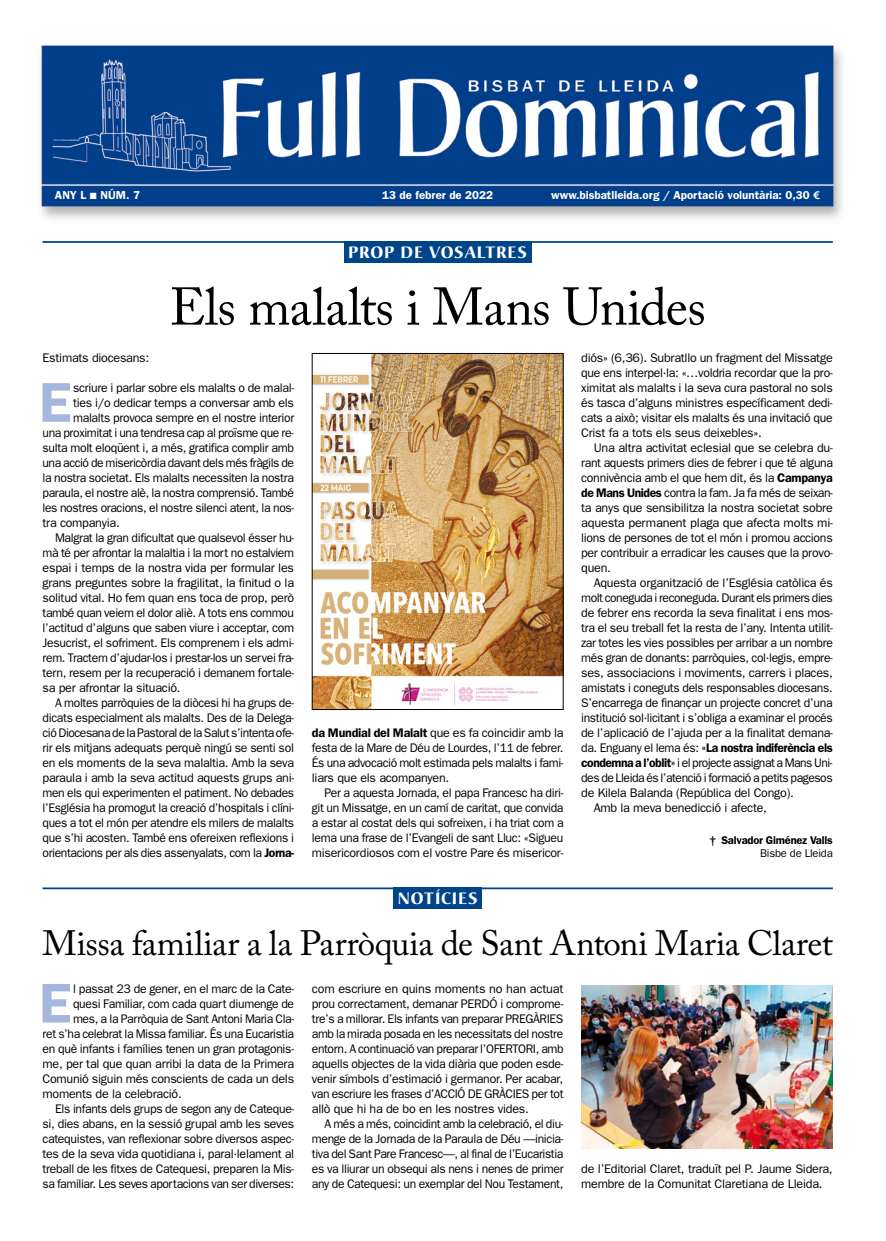
<style>
.page{position:relative;width:886px;height:1241px;background:#fff}
.page>*{position:absolute;margin:0;border:0;box-sizing:border-box;transform-origin:0 0}
.t1{font:600 56.25px "Franklin Gothic";color:#a5b8db}
.t2{font:52.5px "Adobe Caslon Pro";letter-spacing:-.02em;color:#000}
.t3{font:35px "Adobe Caslon Pro";letter-spacing:-.015em;color:#000}
.t4{font:700 16.25px "Christiana";letter-spacing:.05em;color:#fff}
.t5{font:12.5px/15px "Franklin Gothic";letter-spacing:-.025em;color:#000;text-align:justify}
.t6{font:600 12.5px "Franklin Gothic";letter-spacing:-.03em;color:#000}
.t7{font:600 11.5px "Franklin Gothic";color:#fff}
.t8{font:600 11.25px "Franklin Gothic";letter-spacing:-.02em;color:#000}
.t9{font:11.25px "Franklin Gothic";letter-spacing:-.02em;color:#000}
.s1{font-family:"European Pi Three";font-weight:400;font-size:9px}
.s2{font-family:"Euro Sans ITC";font-weight:700}
.s3{font-weight:600}
.s4{font-weight:400}
</style>
<div class="page">
<img style="left:39px;top:45px;width:803px;height:174px">
<div style="left:344px;top:241px;width:187px;height:21px;background:#00448a"></div>
<hr style="left:43px;top:241px;width:790px;height:2px;background:#00448a">
<div style="left:393px;top:887px;width:89px;height:21px;background:#00448a"></div>
<hr style="left:43px;top:887px;width:790px;height:2px;background:#00448a">
<img style="left:581px;top:985px;width:252px;height:162px">
<img style="left:314px;top:355px;width:247px;height:352px">
<p class="t7" style="left:55px;top:188px;width:87px">ANY L <span class="s1">L</span> NÚM. 7</p>
<p class="t7" style="left:382px;top:188px;width:112px">13 de febrer de 2022</p>
<p class="t7" style="left:551px;top:188px;width:271px">www.bisbatlleida.org / Aportació voluntària: 0,30 <span class="s2">E</span></p>
<h3 class="t4" style="left:348px;top:241px;width:180px">PROP DE VOSALTRES</h3>
<h2 class="t2" style="left:169px;top:276px;width:538px">Els malalts i Mans Unides</h2>
<p class="t5" style="left:43px;top:349px;width:108px">Estimats diocesans:</p>
<h1 class="t1" style="left:39px;top:369px;width:34px">E</h1>
<p class="t5" style="left:73px;top:379px;width:223px">scriure i parlar sobre els malalts o de malal-</p>
<p class="t5" style="left:73px;top:394px;width:222px">ties i/o dedicar temps a conversar amb els</p>
<p class="t5" style="left:73px;top:409px;width:223px">malalts provoca sempre en el nostre interior</p>
<p class="t5" style="left:43px;top:424px;width:253px">una proximitat i una tendresa cap al proïsme que re-</p>
<p class="t5" style="left:43px;top:439px;width:253px">sulta molt eloqüent i, a més, gratifica complir amb</p>
<p class="t5" style="left:43px;top:454px;width:253px">una acció de misericòrdia davant dels més fràgils de</p>
<p class="t5" style="left:43px;top:469px;width:253px">la nostra societat. Els malalts necessiten la nostra</p>
<p class="t5" style="left:43px;top:484px;width:253px">paraula, el nostre alè, la nostra comprensió. També</p>
<p class="t5" style="left:43px;top:499px;width:253px">les nostres oracions, el nostre silenci atent, la nos-</p>
<p class="t5" style="left:43px;top:514px;width:79px">tra companyia.</p>
<p class="t5" style="left:55px;top:529px;width:241px">Malgrat la gran dificultat que qualsevol ésser hu-</p>
<p class="t5" style="left:43px;top:544px;width:253px">mà té per afrontar la malaltia i la mort no estalviem</p>
<p class="t5" style="left:43px;top:559px;width:253px">espai i temps de la nostra vida per formular les</p>
<p class="t5" style="left:43px;top:574px;width:253px">grans preguntes sobre la fragilitat, la finitud o la</p>
<p class="t5" style="left:43px;top:589px;width:253px">solitud vital. Ho fem quan ens toca de prop, però</p>
<p class="t5" style="left:43px;top:604px;width:253px">també quan veiem el dolor aliè. A tots ens commou</p>
<p class="t5" style="left:43px;top:619px;width:253px">l’actitud d’alguns que saben viure i acceptar, com</p>
<p class="t5" style="left:43px;top:634px;width:253px">Jesucrist, el sofriment. Els comprenem i els admi-</p>
<p class="t5" style="left:43px;top:649px;width:253px">rem. Tractem d’ajudar-los i prestar-los un servei fra-</p>
<p class="t5" style="left:43px;top:664px;width:253px">tern, resem per la recuperació i demanem fortale-</p>
<p class="t5" style="left:43px;top:679px;width:140px">sa per afrontar la situació.</p>
<p class="t5" style="left:55px;top:694px;width:240px">A moltes parròquies de la diòcesi hi ha grups de-</p>
<p class="t5" style="left:43px;top:709px;width:253px">dicats especialment als malalts. Des de la Delega-</p>
<p class="t5" style="left:43px;top:724px;width:253px">ció Diocesana de la Pastoral de la Salut s’intenta ofe-</p>
<p class="t5" style="left:43px;top:739px;width:253px">rir els mitjans adequats perquè ningú se senti sol</p>
<p class="t5" style="left:43px;top:754px;width:253px">en els moments de la seva malaltia. Amb la seva</p>
<p class="t5" style="left:43px;top:769px;width:253px">paraula i amb la seva actitud aquests grups ani-</p>
<p class="t5" style="left:43px;top:784px;width:253px">men els qui experimenten el patiment. No debades</p>
<p class="t5" style="left:43px;top:799px;width:253px">l’Església ha promogut la creació d’hospitals i clíni-</p>
<p class="t5" style="left:43px;top:814px;width:253px">ques a tot el món per atendre els milers de malalts</p>
<p class="t5" style="left:43px;top:829px;width:253px">que s’hi acosten. També ens ofereixen reflexions i</p>
<p class="t5" style="left:43px;top:844px;width:253px">orientacions per als dies assenyalats, com la <span class="s3">Jorna-</span></p>
<p class="t5" style="left:312px;top:724px;width:253px"><span class="s3">da Mundial del Malalt</span> que es fa coincidir amb la festa de la Mare de Déu de Lourdes, l’11 de febrer.<br>És una advocació molt estimada pels malalts i fami&shy;liars que els acompanyen.</p>
<p class="t5" style="left:312px;top:784px;width:253px;text-indent:13px">Per a aquesta Jornada, el papa Francesc ha diri&shy;git un Missatge, en un camí de caritat, que convida a estar al costat dels qui sofreixen, i ha triat com a lema una frase de l’Evangeli de sant Lluc: «Sigueu misericordiosos com el vostre Pare és misericor-</p>
<p class="t5" style="left:581px;top:349px;width:253px">diós» (6,36). Subratllo un fragment del Missatge que ens interpel·la: «…voldria recordar que la pro&shy;ximitat als malalts i la seva cura pastoral no sols és tasca d’alguns ministres específicament dedi&shy;cats a això; visitar els malalts és una invitació que Crist fa a tots els seus deixebles».</p>
<p class="t5" style="left:581px;top:439px;width:253px;text-indent:13px">Una altra activitat eclesial que se celebra du&shy;rant aquests primers dies de febrer i que té alguna connivència amb el que hem dit, és la <span class="s3">Campanya de Mans Unides</span> contra la fam. Ja fa més de seixan&shy;ta anys que sensibilitza la nostra societat sobre aquesta permanent plaga que afecta molts mi&shy;lions de persones de tot el món i promou accions per contribuir a erradicar les causes que la provo&shy;quen.</p>
<p class="t5" style="left:594px;top:574px;width:241px">Aquesta organització de l’Església catòlica és</p>
<p class="t5" style="left:581px;top:589px;width:253px">molt coneguda i reconeguda. Durant els primers dies</p>
<p class="t5" style="left:581px;top:604px;width:253px">de febrer ens recorda la seva finalitat i ens mos-</p>
<p class="t5" style="left:581px;top:619px;width:253px">tra el seu treball fet la resta de l’any. Intenta utilit-</p>
<p class="t5" style="left:581px;top:634px;width:253px">zar totes les vies possibles per arribar a un nombre</p>
<p class="t5" style="left:581px;top:649px;width:253px">més gran de donants: parròquies, col·legis, empre-</p>
<p class="t5" style="left:581px;top:664px;width:253px">ses, associacions i moviments, carrers i places,</p>
<p class="t5" style="left:581px;top:679px;width:253px">amistats i coneguts dels responsables diocesans.</p>
<p class="t5" style="left:581px;top:694px;width:253px">S’encarrega de finançar un projecte concret d’una</p>
<p class="t5" style="left:581px;top:709px;width:253px">institució sol·licitant i s’obliga a examinar el procés</p>
<p class="t5" style="left:581px;top:724px;width:253px">de l’aplicació de l’ajuda per a la finalitat demana-</p>
<p class="t6" style="left:581px;top:740px;width:253px"><span class="s4">da. Enguany el lema és:</span> «La nostra indiferència els</p>
<p class="t5" style="left:581px;top:754px;width:253px"><span class="s3">condemna a l’oblit»</span> i el projecte assignat a Mans Uni-</p>
<p class="t5" style="left:581px;top:769px;width:253px">des de Lleida és l’atenció i formació a petits pagesos</p>
<p class="t5" style="left:581px;top:784px;width:214px">de Kilela Balanda (República del Congo).</p>
<p class="t5" style="left:594px;top:799px;width:175px">Amb la meva benedicció i afecte,</p>
<p class="t8" style="left:709px;top:833px;width:125px">† Salvador Giménez Valls</p>
<p class="t9" style="left:760px;top:846px;width:74px">Bisbe de Lleida</p>
<h3 class="t4" style="left:398px;top:887px;width:81px">NOTÍCIES</h3>
<h3 class="t3" style="left:43px;top:922px;width:792px">Missa familiar a la Parròquia de Sant Antoni Maria Claret</h3>
<p class="t5" style="left:312px;top:980px;width:253px">com escriure en quins moments no han actuat prou correctament, demanar PERDÓ i comprome&shy;tre’s a millorar. Els infants van preparar PREGÀRIES amb la mirada posada en les necessitats del nostre entorn. A continuació van preparar l’OFERTORI, amb aquells objectes de la vida diària que poden esde&shy;venir símbols d’estimació i germanor. Per acabar, van escriure les frases d’ACCIÓ DE GRÀCIES per tot allò que hi ha de bo en les nostres vides.</p>
<p class="t5" style="left:312px;top:1115px;width:253px;text-indent:13px">A més a més, coincidint amb la celebració, el diu&shy;menge de la Jornada de la Paraula de Déu —inicia&shy;tiva del Sant Pare Francesc—, al final de l’Eucaristia es va lliurar un obsequi als nens i nenes de primer any de Catequesi: un exemplar del Nou Testament,</p>
<h1 class="t1" style="left:39px;top:969px;width:34px">E</h1>
<p class="t5" style="left:73px;top:980px;width:222px">l passat 23 de gener, en el marc de la Cate-</p>
<p class="t5" style="left:73px;top:995px;width:223px">quesi Familiar, com cada quart diumenge de</p>
<p class="t5" style="left:73px;top:1010px;width:222px">mes, a la Parròquia de Sant Antoni Maria Cla-</p>
<p class="t5" style="left:43px;top:1025px;width:253px">ret s’ha celebrat la Missa familiar. És una Eucaristia</p>
<p class="t5" style="left:43px;top:1040px;width:253px">en què infants i famílies tenen un gran protagonis-</p>
<p class="t5" style="left:43px;top:1055px;width:253px">me, per tal que quan arribi la data de la Primera</p>
<p class="t5" style="left:43px;top:1070px;width:253px">Comunió siguin més conscients de cada un dels</p>
<p class="t5" style="left:43px;top:1085px;width:141px">moments de la celebració.</p>
<p class="t5" style="left:55px;top:1100px;width:241px">Els infants dels grups de segon any de Cateque-</p>
<p class="t5" style="left:43px;top:1115px;width:253px">si, dies abans, en la sessió grupal amb les seves</p>
<p class="t5" style="left:43px;top:1130px;width:253px">catequistes, van reflexionar sobre diversos aspec-</p>
<p class="t5" style="left:43px;top:1145px;width:253px">tes de la seva vida quotidiana i, paral·lelament al</p>
<p class="t5" style="left:43px;top:1160px;width:253px">treball de les fitxes de Catequesi, preparen la Mis-</p>
<p class="t5" style="left:43px;top:1175px;width:253px">sa familiar. Les seves aportacions van ser diverses:</p>
<p class="t5" style="left:581px;top:1160px;width:253px">de l’Editorial Claret, traduït pel P. Jaume Sidera, membre de la Comunitat Claretiana de Lleida.</p>
</div>
